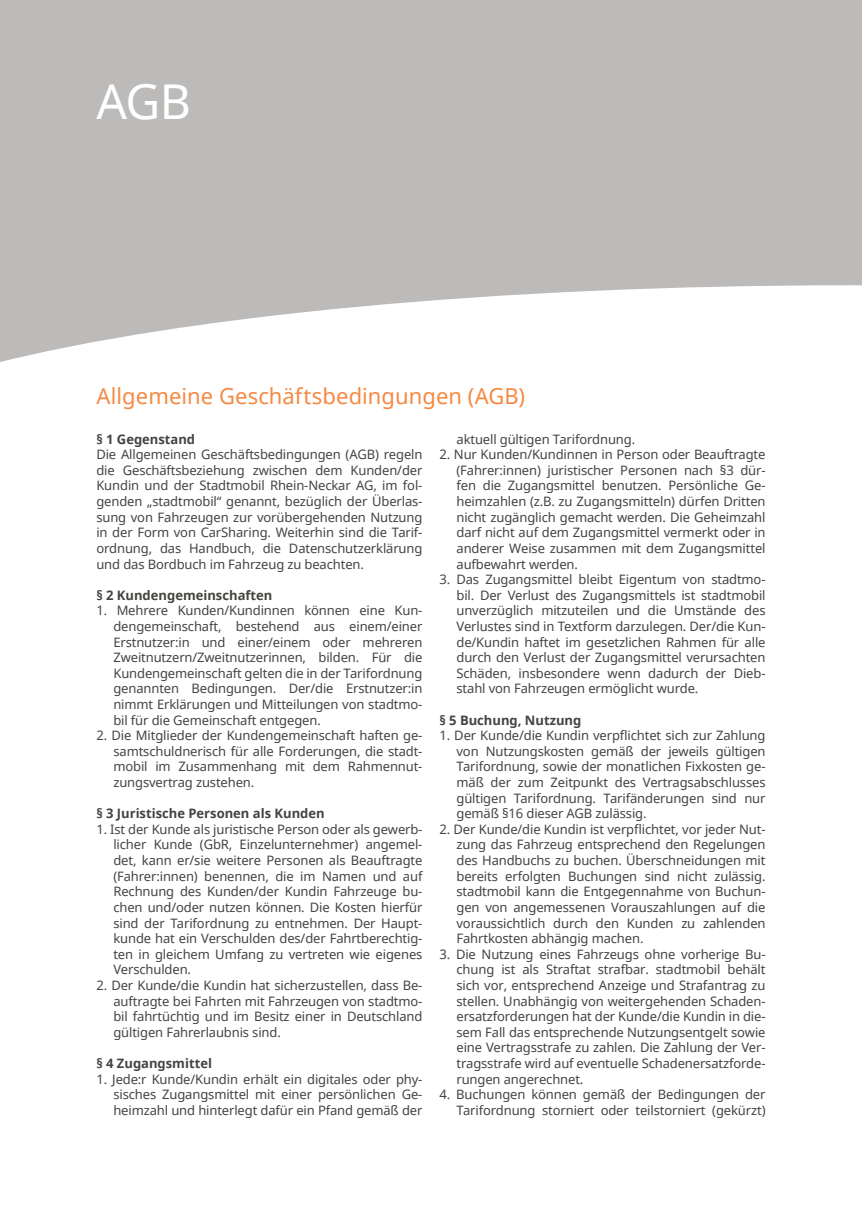
<style>
.page{position:relative;width:862px;height:1214px;background:#fff}
.page>*{position:absolute;margin:0;border:0;box-sizing:border-box;transform-origin:0 0}
.t1{font:48px "Noto Sans";color:#fff}
.t2{font:22px "Noto Sans";letter-spacing:.005em;color:#f68942}
.t3{font:13px/15.6px "Noto Sans";letter-spacing:-.01em;color:#444340;text-align:justify}
.t4{font:700 13px "Noto Sans";color:#444340}
</style>
<div class="page">
<svg style="left:0;top:0;width:862px;height:362px;fill:#bdbbba"></svg>
<h1 class="t1" style="left:96px;top:69px;width:96px">AGB</h1>
<h2 class="t2" style="left:96px;top:380px;width:430px">Allgemeine Geschäftsbedingungen (AGB)</h2>
<p class="t4" style="left:96px;top:429px;width:100px">§ 1 Gegenstand</p>
<p class="t3" style="left:96px;top:446px;width:328px">Die Allgemeinen Geschäftsbedingungen (AGB) regeln die Geschäftsbeziehung zwischen dem Kunden/der Kundin und der Stadtmobil Rhein-Neckar AG, im fol&shy;genden „stadtmobil“ genannt, bezüglich der Überlas&shy;sung von Fahrzeugen zur vorübergehenden Nutzung in der Form von CarSharing. Weiterhin sind die Tarif&shy;ordnung, das Handbuch, die Datenschutzerklärung und das Bordbuch im Fahrzeug zu beachten.</p>
<p class="t4" style="left:96px;top:585px;width:177px">§ 2 Kundengemeinschaften</p>
<p class="t3" style="left:113px;top:602px;width:310px;text-indent:-17px">1. Mehrere Kunden/Kundinnen können eine Kun&shy;dengemeinschaft, bestehend aus einem/einer Erstnutzer:in und einer/einem oder mehreren Zweitnutzern/Zweitnutzerinnen, bilden. Für die Kundengemeinschaft gelten die in der Tarifordnung genannten Bedingungen. Der/die Erstnutzer:in nimmt Erklärungen und Mitteilungen von stadtmo&shy;bil für die Gemeinschaft entgegen.</p>
<p class="t3" style="left:113px;top:727px;width:310px;text-indent:-17px">2. Die Mitglieder der Kundengemeinschaft haften ge&shy;samtschuldnerisch für alle Forderungen, die stadt&shy;mobil im Zusammenhang mit dem Rahmennut&shy;zungsvertrag zustehen.</p>
<p class="t4" style="left:96px;top:804px;width:230px">§ 3 Juristische Personen als Kunden</p>
<p class="t3" style="left:113px;top:821px;width:310px;text-indent:-17px">1. Ist der Kunde als juristische Person oder als gewerb&shy;licher Kunde (GbR, Einzelunternehmer) angemel&shy;det, kann er/sie weitere Personen als Beauftragte (Fahrer:innen) benennen, die im Namen und auf Rechnung des Kunden/der Kundin Fahrzeuge bu&shy;chen und/oder nutzen können. Die Kosten hierfür sind der Tarifordnung zu entnehmen. Der Haupt&shy;kunde hat ein Verschulden des/der Fahrtberechtig&shy;ten in gleichem Umfang zu vertreten wie eigenes Verschulden.</p>
<p class="t3" style="left:113px;top:977px;width:310px;text-indent:-17px">2. Der Kunde/die Kundin hat sicherzustellen, dass Be&shy;auftragte bei Fahrten mit Fahrzeugen von stadtmo&shy;bil fahrtüchtig und im Besitz einer in Deutschland gültigen Fahrerlaubnis sind.</p>
<p class="t4" style="left:96px;top:1053px;width:117px">§ 4 Zugangsmittel</p>
<p class="t3" style="left:113px;top:1070px;width:310px;text-indent:-17px">1. Jede:r Kunde/Kundin erhält ein digitales oder phy&shy;sisches Zugangsmittel mit einer persönlichen Ge&shy;heimzahl und hinterlegt dafür ein Pfand gemäß der</p>
<p class="t3" style="left:456px;top:431px;width:180px">aktuell gültigen Tarifordnung.</p>
<p class="t3" style="left:456px;top:446px;width:310px;text-indent:-17px">2. Nur Kunden/Kundinnen in Person oder Beauftragte (Fahrer:innen) juristischer Personen nach §3 dür&shy;fen die Zugangsmittel benutzen. Persönliche Ge&shy;heimzahlen (z.B. zu Zugangsmitteln) dürfen Dritten nicht zugänglich gemacht werden. Die Geheimzahl darf nicht auf dem Zugangsmittel vermerkt oder in anderer Weise zusammen mit dem Zugangsmittel aufbewahrt werden.</p>
<p class="t3" style="left:456px;top:571px;width:311px;text-indent:-17px">3. Das Zugangsmittel bleibt Eigentum von stadtmo&shy;bil. Der Verlust des Zugangsmittels ist stadtmobil unverzüglich mitzuteilen und die Umstände des Verlustes sind in Textform darzulegen. Der/die Kun&shy;de/Kundin haftet im gesetzlichen Rahmen für alle durch den Verlust der Zugangsmittel verursachten Schäden, insbesondere wenn dadurch der Dieb&shy;stahl von Fahrzeugen ermöglicht wurde.</p>
<p class="t4" style="left:439px;top:710px;width:143px">§ 5 Buchung, Nutzung</p>
<p class="t3" style="left:456px;top:727px;width:310px;text-indent:-17px">1. Der Kunde/die Kundin verpflichtet sich zur Zahlung von Nutzungskosten gemäß der jeweils gültigen Tarifordnung, sowie der monatlichen Fixkosten ge&shy;mäß der zum Zeitpunkt des Vertragsabschlusses gültigen Tarifordnung. Tarifänderungen sind nur gemäß §16 dieser AGB zulässig.</p>
<p class="t3" style="left:456px;top:821px;width:310px;text-indent:-17px">2. Der Kunde/die Kundin ist verpflichtet, vor jeder Nut&shy;zung das Fahrzeug entsprechend den Regelungen des Handbuchs zu buchen. Überschneidungen mit bereits erfolgten Buchungen sind nicht zulässig. stadtmobil kann die Entgegennahme von Buchun&shy;gen von angemessenen Vorauszahlungen auf die voraussichtlich durch den Kunden zu zahlenden Fahrtkosten abhängig machen.</p>
<p class="t3" style="left:456px;top:945px;width:310px;text-indent:-17px">3. Die Nutzung eines Fahrzeugs ohne vorherige Bu&shy;chung ist als Straftat strafbar. stadtmobil behält sich vor, entsprechend Anzeige und Strafantrag zu stellen. Unabhängig von weitergehenden Schaden&shy;ersatzforderungen hat der Kunde/die Kundin in die&shy;sem Fall das entsprechende Nutzungsentgelt sowie eine Vertragsstrafe zu zahlen. Die Zahlung der Ver&shy;tragsstrafe wird auf eventuelle Schadenersatzforde&shy;rungen angerechnet.</p>
<p class="t3" style="left:439px;top:1086px;width:327px;text-align:right">4. Buchungen können gemäß der Bedingungen der<br>Tarifordnung storniert oder teilstorniert (gekürzt)</p>
</div>
